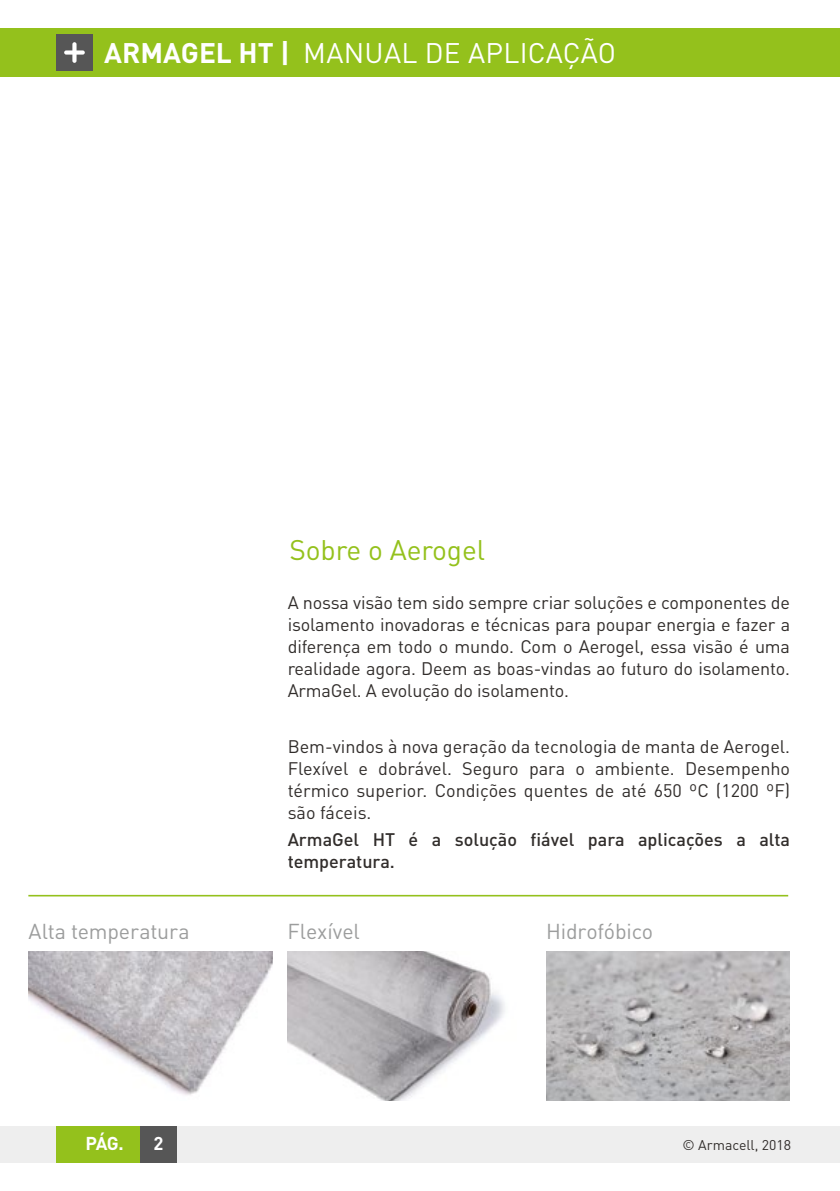
<style>
.page{position:relative;width:840px;height:1191px;background:#fff}
.page>*{position:absolute;margin:0;border:0;box-sizing:border-box;transform-origin:0 0}
.t1{font:28px "DIN Pro";letter-spacing:.01em;color:#fff}
.t2{font:28px "DIN Pro";letter-spacing:-.005em;color:#94c11c}
.t3{font:21.4px "DIN Pro";letter-spacing:-.01em;color:#9c9d9d}
.t4{font:700 18.4px "DIN Pro";color:#fff}
.t5{font:18px/22px "DIN Pro";letter-spacing:-.01em;color:#312d2b;text-align:justify}
.t6{font:500 18px/22px "DIN Pro";color:#312d2b}
.t7{font:14px "DIN Pro";color:#312d2b}
.s1{font-weight:700}
</style>
<div class="page">
<div style="left:0;top:29px;width:839px;height:48px;background:#94c11c"></div>
<div style="left:56px;top:34px;width:36px;height:36px;background:#565656"></div>
<svg style="left:64px;top:42px;width:21px;height:21px"></svg>
<div style="left:0;top:1126px;width:839px;height:36px;background:#eee"></div>
<div style="left:57px;top:1126px;width:120px;height:36px;background:#94c11c"></div>
<div style="left:141px;top:1126px;width:36px;height:36px;background:#565656"></div>
<hr style="left:28px;top:895px;width:759px;height:1px;background:#94c11c">
<img style="left:29px;top:951px;width:243px;height:144px">
<img style="left:287px;top:951px;width:218px;height:149px">
<img style="left:546px;top:951px;width:243px;height:149px">
<h1 class="t1" style="left:104px;top:31px;width:513px"><span class="s1">ARMAGEL HT |</span> MANUAL DE APLICAÇÃO</h1>
<h1 class="t2" style="left:289px;top:528px;width:197px">Sobre o Aerogel</h1>
<p class="t5" style="left:287px;top:590px;width:503px">A nossa visão tem sido sempre criar soluções e componentes de isolamento inovadoras e técnicas para poupar energia e fazer a diferença em todo o mundo. Com o Aerogel, essa visão é uma realidade agora. Deem as boas-vindas ao futuro do isolamento.<br>ArmaGel. A evolução do isolamento.</p>
<p class="t5" style="left:287px;top:733px;width:503px">Bem-vindos à nova geração da tecnologia de manta de Aerogel.<br>Flexível e dobrável. Seguro para o ambiente. Desempenho térmico superior. Condições quentes de até 650 ºC (1200 ºF) são fáceis.</p>
<p class="t6" style="left:287px;top:827px;width:503px">ArmaGel HT é a solução fiável para aplicações a alta temperatura.</p>
<p class="t3" style="left:29px;top:915px;width:162px">Alta temperatura</p>
<p class="t3" style="left:287px;top:915px;width:74px">Flexível</p>
<p class="t3" style="left:546px;top:915px;width:108px">Hidrofóbico</p>
<p class="t4" style="left:85px;top:1128px;width:40px">PÁG.</p>
<p class="t4" style="left:153px;top:1128px;width:11px">2</p>
<p class="t7" style="left:682px;top:1133px;width:110px">© Armacell, 2018</p>
</div>
